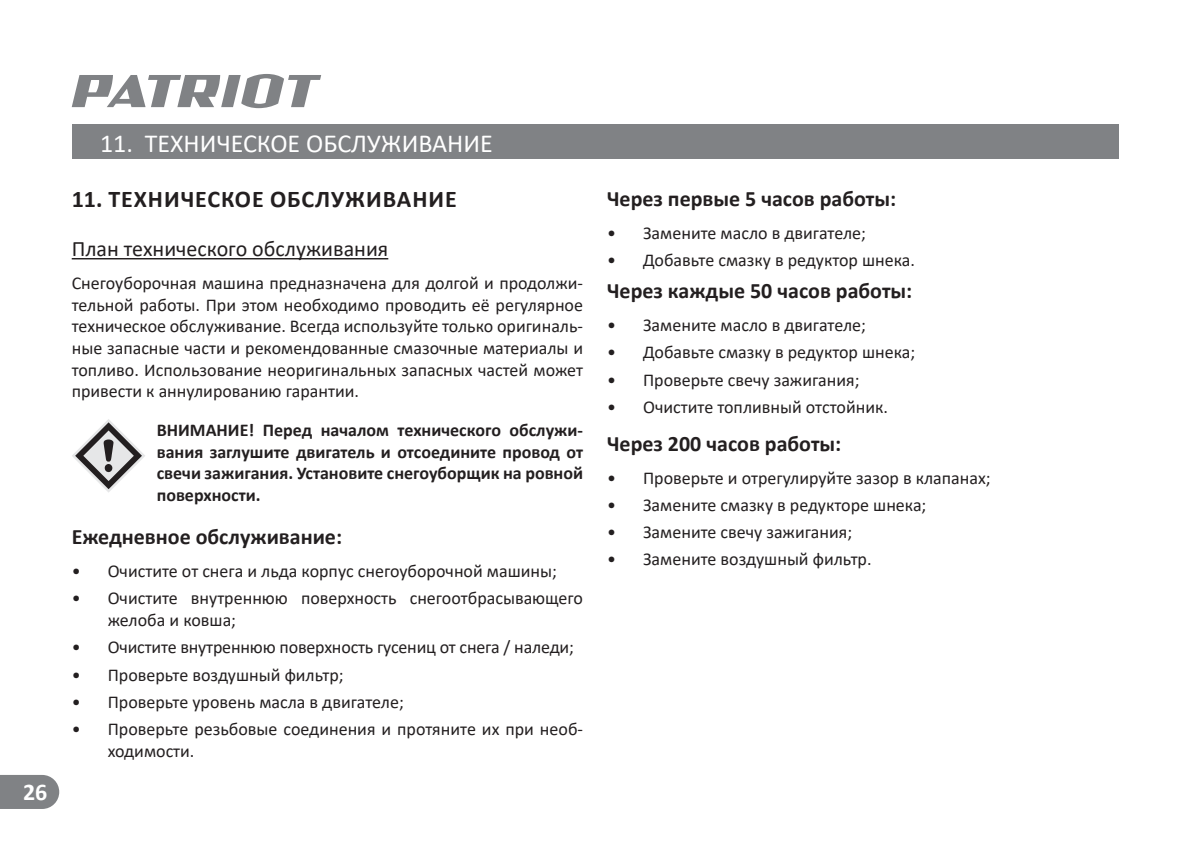
<style>
.page{position:relative;width:1192px;height:845px;background:#fff}
.page>*{position:absolute;margin:0;border:0;box-sizing:border-box;transform-origin:0 0}
.t1{font:26px "Calibri";color:#fff}
.t2{font:700 24px "Calibri";letter-spacing:.04em;color:#231f20}
.t3{font:700 24px "Calibri";color:#fff}
.t4{font:700 22px "Calibri";color:#231f20}
.t5{font:22px "Calibri";color:#231f20}
.t6{font:18px/21.6px "Calibri";color:#231f20}
.t7{font:700 18px/21.6px "Calibri";color:#231f20;text-align:justify}
</style>
<div class="page">
<svg style="left:72px;top:74px;width:249px;height:34px"></svg>
<div style="left:72px;top:125px;width:1046px;height:34px;background:#808285"></div>
<div style="left:0;top:775px;width:59px;height:33px;background:#808285"></div>
<hr style="left:72px;top:258px;width:316px;height:1px;background:#231f20">
<svg style="left:72px;top:419px;width:73px;height:73px"></svg>
<h2 class="t3" style="left:23px;top:777px;width:26px">26</h2>
<h1 class="t1" style="left:100px;top:125px;width:394px">11. ТЕХНИЧЕСКОЕ ОБСЛУЖИВАНИЕ</h1>
<h2 class="t2" style="left:72px;top:182px;width:386px">11. ТЕХНИЧЕСКОЕ ОБСЛУЖИВАНИЕ</h2>
<p class="t5" style="left:72px;top:233px;width:318px">План технического обслуживания</p>
<p class="t6" style="left:72px;top:272px;width:513px;text-align:justify">Снегоуборочная машина предназначена для долгой и продолжи&shy;тельной работы. При этом необходимо проводить её регулярное техническое обслуживание. Всегда используйте только оригиналь&shy;ные запасные части и рекомендованные смазочные материалы и топливо. Использование неоригинальных запасных частей может привести к аннулированию гарантии.</p>
<p class="t7" style="left:157px;top:419px;width:428px">ВНИМАНИЕ! Перед началом технического обслужи&shy;вания заглушите двигатель и отсоедините провод от свечи зажигания. Установите снегоуборщик на ровной поверхности.</p>
<p class="t4" style="left:72px;top:521px;width:272px">Ежедневное обслуживание:</p>
<p class="t6" style="left:72px;top:560px;width:487px">• Очистите от снега и льда корпус снегоуборочной машины;</p>
<p class="t6" style="left:108px;top:587px;width:477px;text-indent:-36px">• Очистите внутреннюю поверхность снегоотбрасывающего желоба и ковша;</p>
<p class="t6" style="left:72px;top:636px;width:504px">• Очистите внутреннюю поверхность гусениц от снега / наледи;</p>
<p class="t6" style="left:72px;top:663px;width:274px">• Проверьте воздушный фильтр;</p>
<p class="t6" style="left:72px;top:690px;width:334px">• Проверьте уровень масла в двигателе;</p>
<p class="t6" style="left:108px;top:718px;width:477px;text-indent:-36px">• Проверьте резьбовые соединения и протяните их при необ&shy;ходимости.</p>
<p class="t4" style="left:607px;top:183px;width:291px">Через первые 5 часов работы:</p>
<p class="t6" style="left:607px;top:221px;width:260px">• Замените масло в двигателе;</p>
<p class="t6" style="left:607px;top:249px;width:309px">• Добавьте смазку в редуктор шнека.</p>
<p class="t4" style="left:607px;top:275px;width:307px">Через каждые 50 часов работы:</p>
<p class="t6" style="left:607px;top:314px;width:260px">• Замените масло в двигателе;</p>
<p class="t6" style="left:607px;top:341px;width:310px">• Добавьте смазку в редуктор шнека;</p>
<p class="t6" style="left:607px;top:368px;width:254px">• Проверьте свечу зажигания;</p>
<p class="t6" style="left:607px;top:395px;width:282px">• Очистите топливный отстойник.</p>
<p class="t4" style="left:607px;top:427px;width:236px">Через 200 часов работы:</p>
<p class="t6" style="left:607px;top:466px;width:385px">• Проверьте и отрегулируйте зазор в клапанах;</p>
<p class="t6" style="left:607px;top:493px;width:321px">• Замените смазку в редукторе шнека;</p>
<p class="t6" style="left:607px;top:521px;width:247px">• Замените свечу зажигания;</p>
<p class="t6" style="left:607px;top:548px;width:266px">• Замените воздушный фильтр.</p>
</div>
